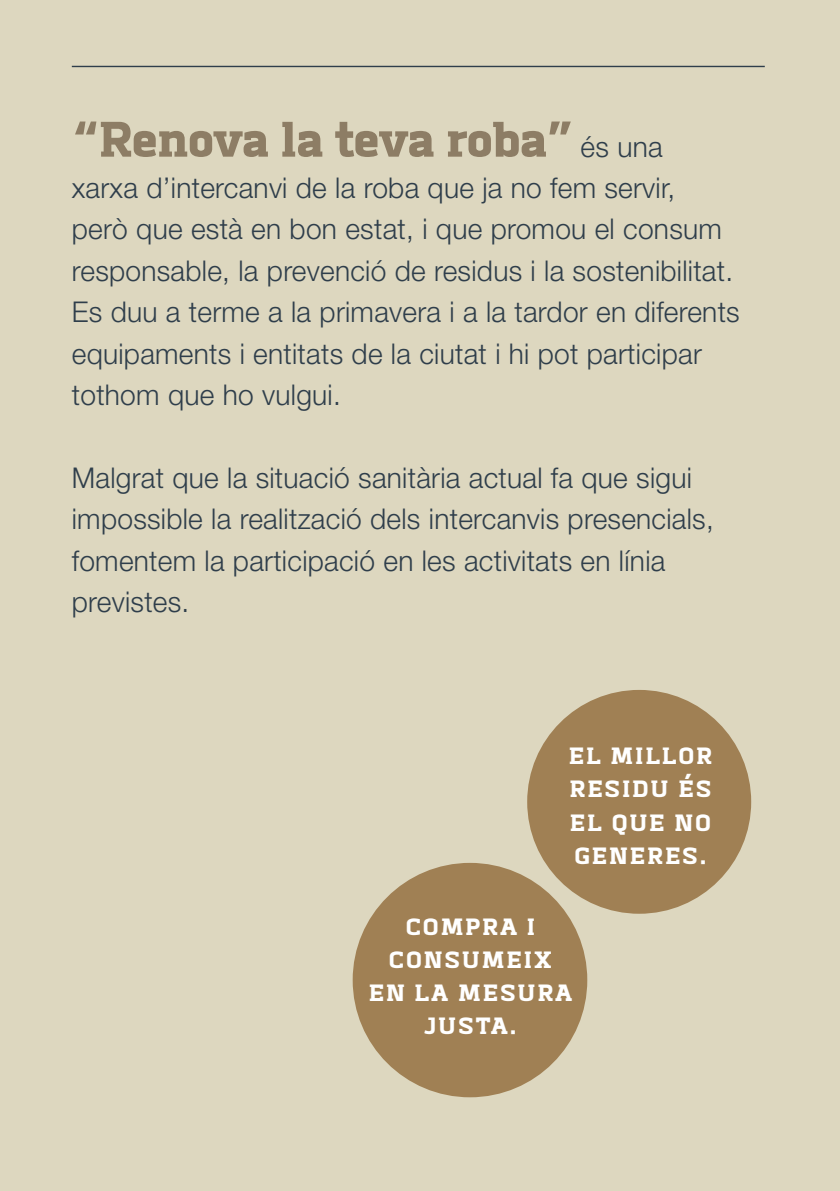
<style>
.page{position:relative;width:840px;height:1191px;background:#fff}
.page>*{position:absolute;margin:0;border:0;box-sizing:border-box;transform-origin:0 0}
.t1{font:900 63.4px "Abula";letter-spacing:-.02em;color:#8d7d65}
.t2{font:900 30px/33.2px "Abula";letter-spacing:.06em;color:#fff;text-align:justify}
.t3{font:300 28.6px/41.4px "Helvetica Neue";letter-spacing:.01em;color:#2f3e4b}
.s1{font-family:"Helvetica Neue";font-weight:300;font-size:28.6px;color:#2f3e4b}
</style>
<div class="page">
<div style="left:0;top:0;width:839px;height:1191px;background:#ddd7bf"></div>
<hr style="left:72px;top:66px;width:692px;height:1px;background:#2f3e4b">
<div style="left:527px;top:690px;width:223px;height:223px;background:#a08054;border-radius:50%"></div>
<div style="left:352px;top:863px;width:235px;height:234px;background:#a08054;border-radius:50%"></div>
<h1 class="t1" style="left:72px;top:104px;width:592px">“Renova la teva roba” <span class="s1">és una</span></h1>
<p class="t3" style="left:72px;top:166px;width:669px">xarxa d’intercanvi de la roba que ja no fem servir,<br>però que està en bon estat, i que promou el consum responsable, la prevenció de residus i la sostenibilitat.<br>Es duu a terme a la primavera i a la tardor en diferents equipaments i entitats de la ciutat i hi pot participar tothom que ho vulgui.</p>
<p class="t3" style="left:72px;top:456px;width:643px">Malgrat que la situació sanitària actual fa que sigui impossible la realització dels intercanvis presencials, fomentem la participació en les activitats en línia previstes.</p>
<p class="t2" style="left:568px;top:738px;width:145px">EL MILLOR RESIDU ÉS EL QUE NO GENERES.</p>
<p class="t2" style="left:368px;top:909px;width:205px;text-align:center">COMPRA I<br>CONSUMEIX<br>EN LA MESURA<br>JUSTA.</p>
</div>
